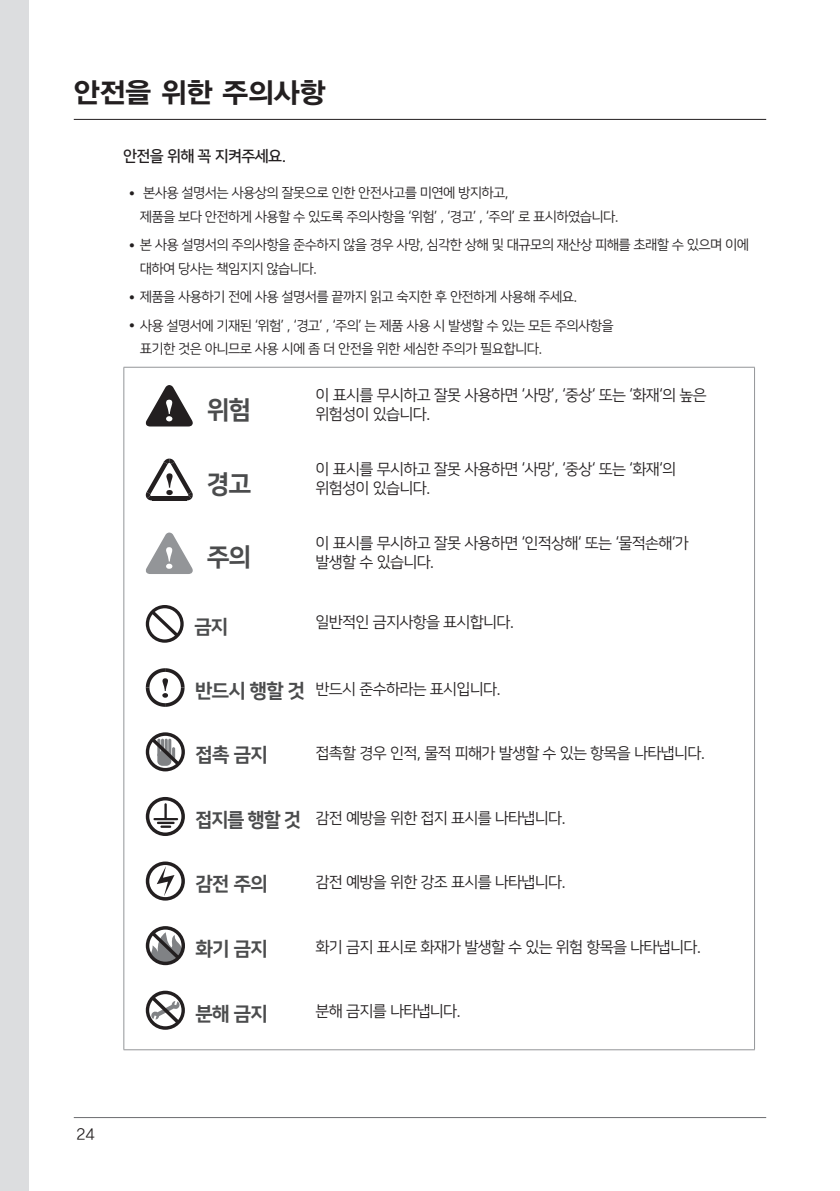
<style>
.page{position:relative;width:840px;height:1191px;background:#fff}
.page>*{position:absolute;margin:0;border:0;box-sizing:border-box;transform-origin:0 0}
.t1{font:28px "YDVYGO35";color:#231f20}
.t2{font:25.2px "Nanum Square ac EB";color:#4b4c4d}
.t3{font:19.4px "Nanum Square ac EB";color:#4b4c4d}
.t4{font:16px "YDVYGO32";color:#231f20}
.t5{font:15.4px/18.6px "Nanum Square ac R";color:#231f20}
.t6{font:15.4px "Nanum Square ac B";color:#231f20}
.t7{font:13.6px/23.2px "Nanum Square ac R";color:#231f20}
.s1{font-family:"Arial";font-weight:700;font-size:9.4px}
.s2{font-family:"Nanum Square ac EB";font-size:19.4px;color:#4b4c4d}
</style>
<div class="page">
<hr style="left:753px;top:367px;width:1px;height:682px;background:#939598">
<hr style="left:123px;top:1049px;width:631px;height:1px;background:#939598">
<hr style="left:123px;top:367px;width:631px;height:1px;background:#939598">
<hr style="left:123px;top:367px;width:1px;height:682px;background:#939598">
<svg style="left:146px;top:385px;width:47px;height:41px"></svg>
<svg style="left:146px;top:458px;width:47px;height:42px"></svg>
<svg style="left:146px;top:532px;width:47px;height:42px"></svg>
<svg style="left:146px;top:605px;width:37px;height:37px"></svg>
<svg style="left:146px;top:668px;width:38px;height:39px"></svg>
<svg style="left:146px;top:732px;width:39px;height:39px"></svg>
<svg style="left:146px;top:797px;width:39px;height:39px"></svg>
<hr style="left:157px;top:821px;width:17px;height:3px;background:#231f20">
<hr style="left:153px;top:818px;width:25px;height:2px;background:#231f20">
<hr style="left:164px;top:803px;width:3px;height:16px;background:#231f20">
<svg style="left:146px;top:861px;width:39px;height:39px"></svg>
<svg style="left:146px;top:926px;width:39px;height:39px"></svg>
<svg style="left:146px;top:990px;width:39px;height:39px"></svg>
<hr style="left:74px;top:119px;width:691px;height:1px;background:#231f20">
<hr style="left:74px;top:1117px;width:691px;height:1px;background:#6c6d70">
<div style="left:0;top:0;width:28px;height:1191px;background:#dcdddf"></div>
<h1 class="t1" style="left:74px;top:74px;width:253px">안전을 위한 주의사항</h1>
<p class="t6" style="left:123px;top:147px;width:164px">안전을 위해 꼭 지켜주세요.</p>
<p class="t7" style="left:140px;top:182px;width:479px;text-indent:-11px"><span class="s1">●</span> 본사용 설명서는 사용상의 잘못으로 인한 안전사고를 미연에 방지하고,<br>제품을 보다 안전하게 사용할 수 있도록 주의사항을 ‘위험’ , ‘경고’ , ‘주의’ 로 표시하였습니다.</p>
<p class="t7" style="left:140px;top:234px;width:610px;text-indent:-11px"><span class="s1">●</span> 본 사용 설명서의 주의사항을 준수하지 않을 경우 사망, 심각한 상해 및 대규모의 재산상 피해를 초래할 수 있으며 이에 대하여 당사는 책임지지 않습니다.</p>
<p class="t7" style="left:129px;top:286px;width:449px"><span class="s1">●</span> 제품을 사용하기 전에 사용 설명서를 끝까지 읽고 숙지한 후 안전하게 사용해 주세요.</p>
<p class="t7" style="left:140px;top:314px;width:475px;text-indent:-11px"><span class="s1">●</span> 사용 설명서에 기재된 ‘위험’ , ‘경고’ , ‘주의’ 는 제품 사용 시 발생할 수 있는 모든 주의사항을 표기한 것은 아니므로 사용 시에 좀 더 안전을 위한 세심한 주의가 필요합니다.</p>
<h2 class="t2" style="left:207px;top:396px;width:45px">위험</h2>
<p class="t5" style="left:316px;top:387px;width:391px">이 표시를 무시하고 잘못 사용하면 ‘사망’, ‘중상‘ 또는 ‘화재‘의 높은 위험성이 있습니다.</p>
<h2 class="t2" style="left:207px;top:470px;width:45px">경고</h2>
<p class="t5" style="left:316px;top:460px;width:361px">이 표시를 무시하고 잘못 사용하면 ‘사망‘, ‘중상‘ 또는 ‘화재‘의 위험성이 있습니다.</p>
<h2 class="t2" style="left:207px;top:543px;width:45px">주의</h2>
<p class="t5" style="left:316px;top:534px;width:374px">이 표시를 무시하고 잘못 사용하면 ‘인적상해‘ 또는 ‘물적손해‘가 발생할 수 있습니다.</p>
<p class="t3" style="left:194px;top:616px;width:35px">금지</p>
<p class="t5" style="left:316px;top:613px;width:199px">일반적인 금지사항을 표시합니다.</p>
<p class="t5" style="left:195px;top:680px;width:306px"><span class="s2">반드시 행할 것</span> 반드시 준수하라는 표시입니다.</p>
<p class="t3" style="left:196px;top:744px;width:73px">접촉 금지</p>
<p class="t5" style="left:316px;top:744px;width:390px">접촉할 경우 인적, 물적 피해가 발생할 수 있는 항목을 나타냅니다.</p>
<p class="t5" style="left:196px;top:808px;width:371px"><span class="s2">접지를 행할 것</span> 감전 예방을 위한 접지 표시를 나타냅니다.</p>
<p class="t3" style="left:196px;top:873px;width:73px">감전 주의</p>
<p class="t5" style="left:316px;top:873px;width:251px">감전 예방을 위한 강조 표시를 나타냅니다.</p>
<p class="t3" style="left:196px;top:938px;width:73px">화기 금지</p>
<p class="t5" style="left:316px;top:938px;width:386px">화기 금지 표시로 화재가 발생할 수 있는 위험 항목을 나타냅니다.</p>
<p class="t4" style="left:77px;top:1123px;width:19px">24</p>
<p class="t3" style="left:196px;top:1002px;width:73px">분해 금지</p>
<p class="t5" style="left:316px;top:1002px;width:146px">분해 금지를 나타냅니다.</p>
</div>
